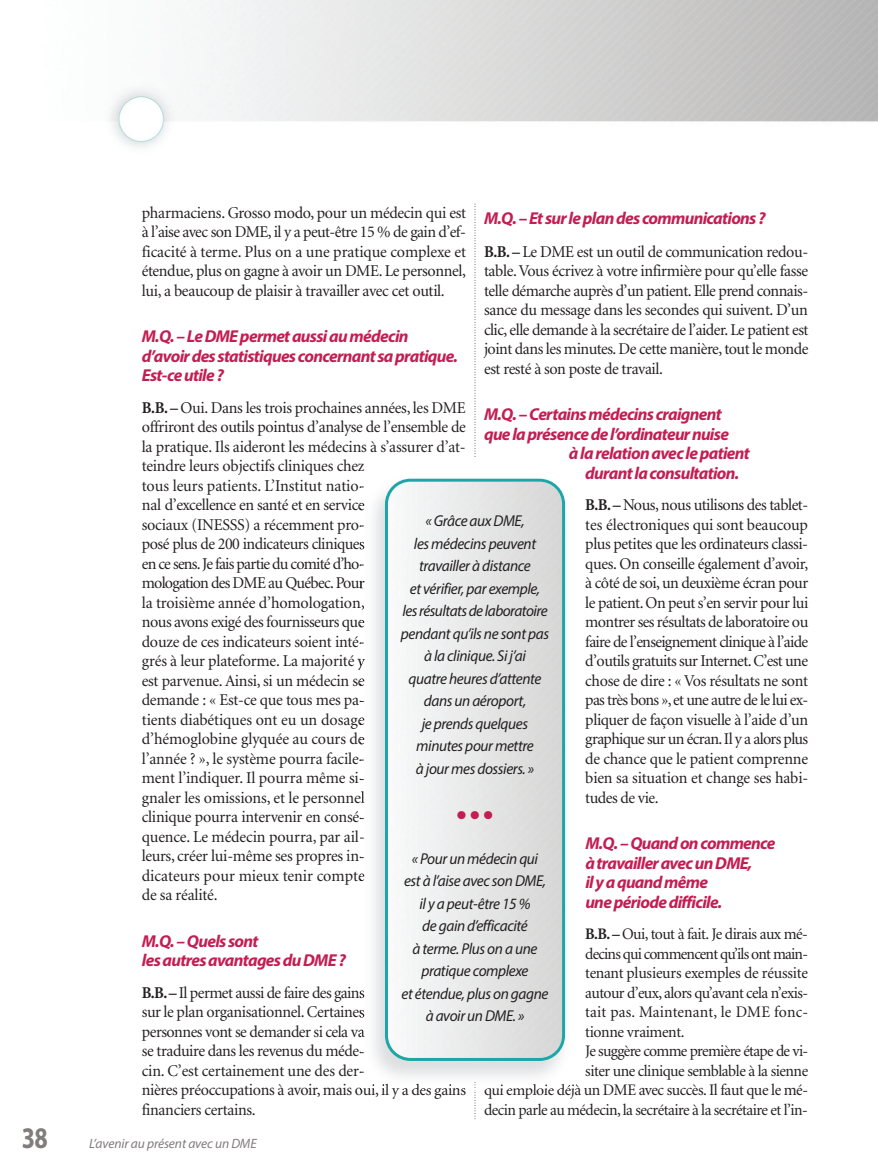
<style>
.page{position:relative;width:878px;height:1175px;background:#fff}
.page>*{position:absolute;margin:0;border:0;box-sizing:border-box;transform-origin:0 0}
.t1{font:700 30px "Myriad Pro";color:#817d7c;scale:.8 1}
.t2{font:italic 700 17.25px/19.5px "Myriad Pro";letter-spacing:-.04em;color:#c31e53}
.t3{font:16.5px/19.5px "Minion";letter-spacing:-.02em;color:#231f20;text-align:justify}
.t4{font:16.2px "Minion";letter-spacing:-.035em;color:#231f20}
.t5{font:16.2px "Minion";letter-spacing:-.01em;color:#231f20}
.t6{font:16.2px "Minion";letter-spacing:.005em;color:#231f20}
.t7{font:italic 15.75px/22.5px "Myriad Pro";letter-spacing:-.025em;color:#231f20;text-align:center}
.t8{font:italic 13.5px "Myriad Pro";letter-spacing:-.01em;color:#817d7c}
.t9{font:11.25px "Zapf Dingbats";color:#c31e53}
.s1{font-weight:700}
</style>
<div class="page">
<svg style="left:474px;top:204px;width:1px;height:253px"></svg>
<img style="left:361px;top:486px;width:213px;height:603px">
<svg style="left:361px;top:716px;width:3px;height:9px"></svg>
<img style="left:484px;top:1084px;width:70px;height:5px">
<svg style="left:474px;top:1082px;width:2px;height:37px"></svg>
<svg style="left:385px;top:478px;width:180px;height:582px"></svg>
<p class="t3" style="left:142px;top:204px;width:326px">pharmaciens. Grosso modo, pour un médecin qui est à l’aise avec son DME, il y a peut-être 15 % de gain d’ef&shy;ficacité à terme. Plus on a une pratique complexe et étendue, plus on gagne à avoir un DME. Le personnel, lui, a beaucoup de plaisir à travailler avec cet outil.</p>
<p class="t2" style="left:142px;top:328px;width:318px">M.Q. – Le DME permet aussi au médecin d’avoir des statistiques concernant sa pratique.<br>Est-ce utile ?</p>
<p class="t3" style="left:142px;top:399px;width:325px;text-align:left"><span class="s1">B.B. –</span> Oui. Dans les trois prochaines années, les DME offriront des outils pointus d’analyse de l’ensemble de la pratique. Ils aideront les médecins à s’assurer d’at&shy;teindre leurs objectifs cliniques chez<br>tous leurs patients. L’Ins ti tut natio-<br>nal d’excellence en santé et en service<br>sociaux (INESSS) a récemment pro-<br>posé plus de 200 indicateurs cliniques<br>en ce sens. Je fais partie du comité d’ho-<br>mologation des DME au Québec. Pour<br>la troisième année d’homologation,<br>nous avons exigé des fournisseurs que<br>douze de ces indicateurs soient inté-<br>grés à leur plateforme. La majorité y<br>est parvenue. Ainsi, si un médecin se<br>demande : « Est-ce que tous mes pa-<br>tients diabétiques ont eu un dosage<br>d’hémoglobine glyquée au cours de<br>l’année ? », le système pourra facile-<br>ment l’indiquer. Il pourra même si-<br>gnaler les omissions, et le personnel<br>clinique pourra intervenir en consé-<br>quence. Le médecin pourra, par ail -<br>leurs, créer lui-même ses propres in-<br>dicateurs pour mieux tenir compte<br>de sa réalité.</p>
<p class="t2" style="left:142px;top:932px;width:206px">M.Q. – Quels sont<br>les autres avantages du DME ?</p>
<p class="t3" style="left:142px;top:984px;width:326px;text-align:left"><span class="s1">B.B. –</span> Il permet aussi de faire des gains<br>sur le plan organisationnel. Cer taines<br>personnes vont se demander si cela va<br>se traduire dans les revenus du méde-<br>cin. C’est certainement une des der-<br>nières préoccupations à avoir, mais oui, il y a des gains financiers certains.</p>
<p class="t2" style="left:484px;top:210px;width:283px">M.Q. – Et sur le plan des communications ?</p>
<p class="t3" style="left:484px;top:243px;width:326px"><span class="s1">B.B. –</span> Le DME est un outil de communication redou&shy;table. Vous écrivez à votre infirmière pour qu’elle fasse telle démarche auprès d’un patient. Elle prend connais&shy;sance du message dans les secondes qui suivent. D’un clic, elle demande à la secrétaire de l’aider. Le patient est joint dans les minutes. De cette manière, tout le monde est resté à son poste de travail.</p>
<p class="t2" style="left:484px;top:406px;width:239px">M.Q. – Certains médecins craignent</p>
<p class="t2" style="left:484px;top:425px;width:246px">que la présence de l’ordinateur nuise</p>
<p class="t2" style="left:569px;top:445px;width:182px">à la relation avec le patient</p>
<p class="t2" style="left:585px;top:464px;width:156px">durant la consultation.</p>
<p class="t3" style="left:585px;top:496px;width:224px"><span class="s1">B.B. –</span> Nous, nous utilisons des tablet - tes électroniques qui sont beaucoup plus petites que les ordinateurs clas si - ques. On conseille également d’avoir, à côté de soi, un deuxième écran pour le patient. On peut s’en servir pour lui montrer ses résultats de laboratoire ou faire de l’enseignement clinique à l’aide d’outils gratuits sur Internet. C’est une chose de dire : « Vos résultats ne sont pas très bons », et une autre de le lui ex&shy;pliquer de façon visuelle à l’aide d’un gra phi que sur un écran. Il y a alors plus de chance que le patient comprenne bien sa situation et change ses habi&shy;tudes de vie.</p>
<p class="t2" style="left:585px;top:835px;width:192px">M.Q. – Quand on commence à travailler avec un DME,<br>il y a quand même<br>une période difficile.</p>
<p class="t4" style="left:585px;top:927px;width:224px"><span class="s1">B.B. –</span> Oui, tout à fait. Je dirais aux mé-</p>
<p class="t4" style="left:585px;top:947px;width:224px">decins qui commencent qu’ils ont main-</p>
<p class="t5" style="left:585px;top:966px;width:224px">tenant plusieurs exemples de réus site</p>
<p class="t4" style="left:585px;top:986px;width:224px">autour d’eux, alors qu’avant cela n’exis-</p>
<p class="t6" style="left:585px;top:1005px;width:224px">tait pas. Mainte nant, le DME fonc-</p>
<p class="t4" style="left:585px;top:1025px;width:101px">tionne vraiment.</p>
<p class="t4" style="left:585px;top:1044px;width:224px">Je suggère comme première étape de vi-</p>
<p class="t4" style="left:585px;top:1064px;width:224px">siter une clini que semblable à la sienne</p>
<p class="t4" style="left:484px;top:1083px;width:325px">qui emploie déjà un DME avec succès. Il faut que le mé-</p>
<p class="t4" style="left:484px;top:1103px;width:325px">decin parle au médecin, la secrétaire à la secrétaire et l’in-</p>
<p class="t7" style="left:401px;top:511px;width:150px">« Grâce aux DME,<br>les médecins peuvent travailler à distance<br>et vérifier, par exemple, les résultats de laboratoire pendant qu’ils ne sont pas à la clinique. Si j’ai<br>quatre heures d’attente dans un aéroport,<br>je prends quelques minutes pour mettre<br>à jour mes dossiers. »</p>
<p class="t9" style="left:457px;top:808px;width:37px">●●●</p>
<p class="t7" style="left:401px;top:848px;width:148px">« Pour un médecin qui<br>est à l’aise avec son DME, il y a peut-être 15 %<br>de gain d’efficacité<br>à terme. Plus on a une pratique complexe<br>et étendue, plus on gagne à avoir un DME. »</p>
<h1 class="t1" style="left:22px;top:1126px;width:34px">38</h1>
<p class="t8" style="left:89px;top:1138px;width:169px">L’avenir au présent avec un DME</p>
</div>
